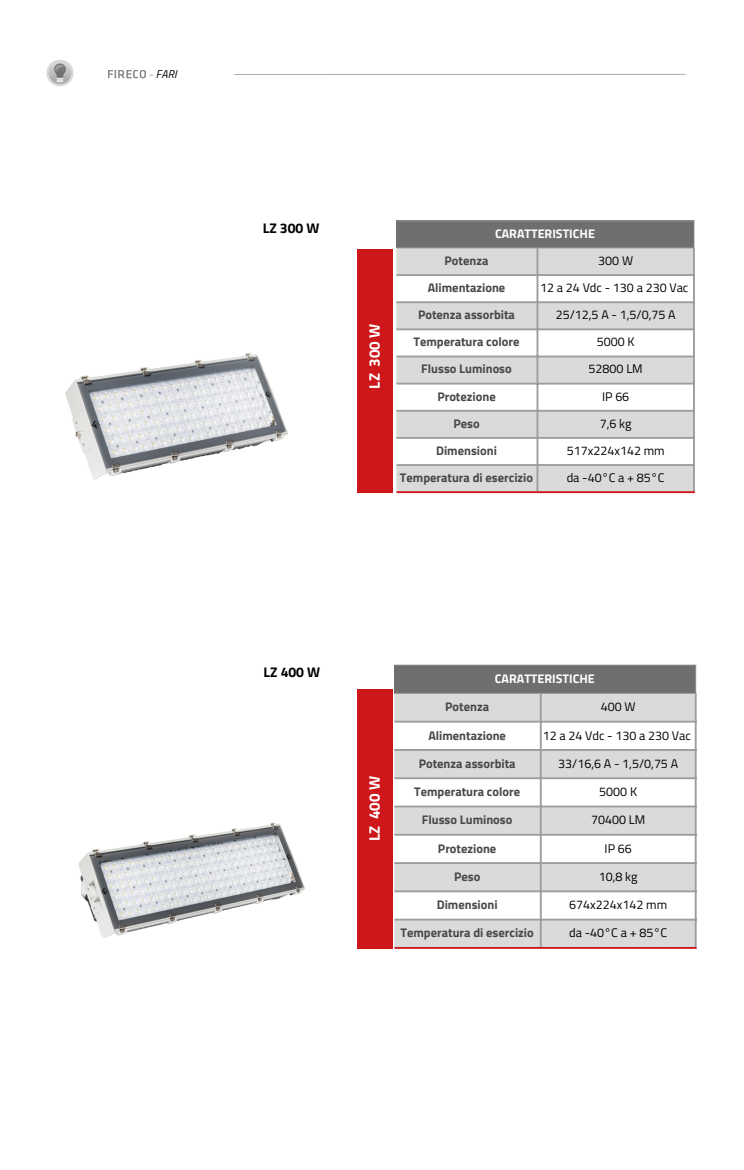
<style>
.page{position:relative;width:744px;height:1170px;background:#fff}
.page>*{position:absolute;margin:0;border:0;box-sizing:border-box;transform-origin:0 0}
.t1{font:700 15.25px "Titillium Web";color:#fff}
.t2{font:700 14px "Titillium Web";color:#000}
.t3{font:700 12.5px "Titillium Web";color:#48474b}
.t4{font:12.5px "Titillium Web";color:#000}
.t5{font:700 12.5px "Titillium Web";color:#fff}
.t6{font:italic 11.25px "Titillium Web";color:#000}
</style>
<div class="page">
<svg style="left:108px;top:70px;width:45px;height:8px"></svg>
<hr style="left:234px;top:74px;width:451px;height:1px;background:#abadae">
<img style="left:46px;top:60px;width:27px;height:27px">
<div style="left:396px;top:220px;width:298px;height:28px;background:#706f6f"></div>
<div style="left:396px;top:248px;width:297px;height:243px;background:#dadada"></div>
<svg style="left:396px;top:276px;width:297px;height:188px"></svg>
<svg style="left:693px;top:221px;width:1px;height:26px"></svg>
<hr style="left:396px;top:220px;width:298px;height:1px;background:#9d9d9c">
<hr style="left:396px;top:247px;width:297px;height:1px;background:#9d9d9c">
<hr style="left:536px;top:247px;width:2px;height:244px;background:#9d9d9c">
<hr style="left:693px;top:247px;width:1px;height:244px;background:#9d9d9c">
<hr style="left:396px;top:274px;width:298px;height:2px;background:#9d9d9c">
<hr style="left:396px;top:301px;width:298px;height:2px;background:#9d9d9c">
<hr style="left:396px;top:328px;width:298px;height:2px;background:#9d9d9c">
<hr style="left:396px;top:355px;width:298px;height:2px;background:#9d9d9c">
<hr style="left:396px;top:382px;width:298px;height:2px;background:#9d9d9c">
<hr style="left:396px;top:409px;width:298px;height:2px;background:#9d9d9c">
<hr style="left:396px;top:437px;width:298px;height:1px;background:#9d9d9c">
<hr style="left:396px;top:464px;width:298px;height:2px;background:#9d9d9c">
<hr style="left:396px;top:491px;width:298px;height:2px;background:#cd171a">
<div style="left:357px;top:249px;width:36px;height:244px;background:#cd171a"></div>
<div style="left:394px;top:664px;width:301px;height:29px;background:#706f6f"></div>
<div style="left:394px;top:693px;width:300px;height:253px;background:#dadada"></div>
<svg style="left:394px;top:722px;width:300px;height:196px"></svg>
<svg style="left:695px;top:665px;width:1px;height:27px"></svg>
<hr style="left:394px;top:664px;width:302px;height:1px;background:#9d9d9c">
<hr style="left:394px;top:692px;width:300px;height:1px;background:#9d9d9c">
<hr style="left:539px;top:692px;width:2px;height:254px;background:#9d9d9c">
<hr style="left:694px;top:692px;width:2px;height:254px;background:#9d9d9c">
<hr style="left:394px;top:720px;width:302px;height:2px;background:#9d9d9c">
<hr style="left:394px;top:748px;width:302px;height:2px;background:#9d9d9c">
<hr style="left:394px;top:777px;width:302px;height:2px;background:#9d9d9c">
<hr style="left:394px;top:805px;width:302px;height:2px;background:#9d9d9c">
<hr style="left:394px;top:833px;width:302px;height:2px;background:#9d9d9c">
<hr style="left:394px;top:861px;width:302px;height:2px;background:#9d9d9c">
<hr style="left:394px;top:890px;width:302px;height:2px;background:#9d9d9c">
<hr style="left:394px;top:918px;width:302px;height:2px;background:#9d9d9c">
<hr style="left:394px;top:946px;width:302px;height:2px;background:#cd171a">
<div style="left:357px;top:689px;width:36px;height:259px;background:#cd171a"></div>
<img style="left:65px;top:353px;width:223px;height:127px">
<img style="left:78px;top:822px;width:227px;height:116px">
<p class="t6" style="left:156px;top:65px;width:22px">FARI</p>
<p class="t2" style="left:263px;top:217px;width:58px">LZ 300 W</p>
<p class="t1" style="left:362px;top:388px;width:66px;rotate:-90deg">LZ 300 W</p>
<p class="t5" style="left:495px;top:224px;width:101px">CARATTERISTICHE</p>
<p class="t3" style="left:444px;top:251px;width:45px">Potenza</p>
<p class="t4" style="left:598px;top:251px;width:36px">300 W</p>
<p class="t3" style="left:427px;top:278px;width:79px">Alimentazione</p>
<p class="t4" style="left:540px;top:278px;width:150px">12 a 24 Vdc - 130 a 230 Vac</p>
<p class="t3" style="left:418px;top:305px;width:98px">Potenza assorbita</p>
<p class="t4" style="left:555px;top:305px;width:121px">25/12,5 A - 1,5/0,75 A</p>
<p class="t3" style="left:413px;top:332px;width:107px">Temperatura colore</p>
<p class="t4" style="left:596px;top:332px;width:39px">5000 K</p>
<p class="t3" style="left:421px;top:359px;width:92px">Flusso Luminoso</p>
<p class="t4" style="left:588px;top:359px;width:56px">52800 LM</p>
<p class="t3" style="left:437px;top:386px;width:60px">Protezione</p>
<p class="t4" style="left:602px;top:386px;width:29px">IP 66</p>
<p class="t3" style="left:453px;top:413px;width:28px">Peso</p>
<p class="t4" style="left:599px;top:413px;width:33px">7,6 kg</p>
<p class="t3" style="left:436px;top:440px;width:62px">Dimensioni</p>
<p class="t4" style="left:566px;top:440px;width:99px">517x224x142 mm</p>
<p class="t3" style="left:400px;top:467px;width:135px">Temperatura di esercizio</p>
<p class="t4" style="left:566px;top:467px;width:100px">da -40°C a + 85°C</p>
<p class="t2" style="left:263px;top:661px;width:58px">LZ 400 W</p>
<p class="t1" style="left:362px;top:841px;width:66px;rotate:-90deg">LZ 400 W</p>
<p class="t5" style="left:495px;top:669px;width:101px">CARATTERISTICHE</p>
<p class="t3" style="left:445px;top:696px;width:45px">Potenza</p>
<p class="t4" style="left:600px;top:696px;width:36px">400 W</p>
<p class="t3" style="left:428px;top:725px;width:79px">Alimentazione</p>
<p class="t4" style="left:542px;top:725px;width:150px">12 a 24 Vdc - 130 a 230 Vac</p>
<p class="t3" style="left:418px;top:753px;width:98px">Potenza assorbita</p>
<p class="t4" style="left:558px;top:753px;width:121px">33/16,6 A - 1,5/0,75 A</p>
<p class="t3" style="left:414px;top:781px;width:107px">Temperatura colore</p>
<p class="t4" style="left:599px;top:781px;width:39px">5000 K</p>
<p class="t3" style="left:422px;top:810px;width:92px">Flusso Luminoso</p>
<p class="t4" style="left:591px;top:810px;width:56px">70400 LM</p>
<p class="t3" style="left:438px;top:838px;width:60px">Protezione</p>
<p class="t4" style="left:604px;top:838px;width:29px">IP 66</p>
<p class="t3" style="left:454px;top:866px;width:28px">Peso</p>
<p class="t4" style="left:598px;top:866px;width:40px">10,8 kg</p>
<p class="t3" style="left:436px;top:894px;width:62px">Dimensioni</p>
<p class="t4" style="left:569px;top:894px;width:99px">674x224x142 mm</p>
<p class="t3" style="left:400px;top:923px;width:135px">Temperatura di esercizio</p>
<p class="t4" style="left:569px;top:923px;width:100px">da -40°C a + 85°C</p>
</div>
